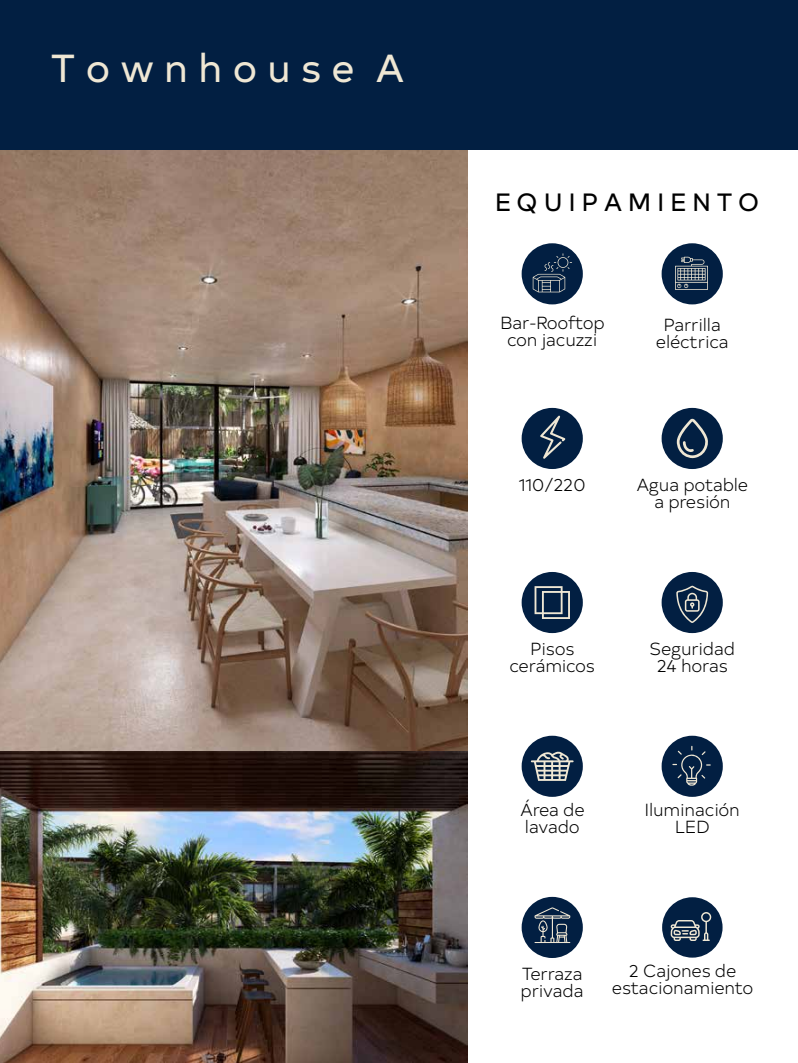
<style>
.page{position:relative;width:798px;height:1063px;background:#fff}
.page>*{position:absolute;margin:0;border:0;box-sizing:border-box;transform-origin:0 0}
.t1{font:39.12px "Typold";color:#efe7d4}
.t2{font:25px "Typold";color:#000}
.t3{font:300 17.5px/17.5px "Typold";letter-spacing:-.015em;color:#000;text-align:center}
</style>
<div class="page">
<img style="left:0;top:150px;width:467px;height:913px">
<div style="left:0;top:0;width:797px;height:150px;background:#021f42"></div>
<div style="left:662px;top:897px;width:60px;height:61px;background:#021f42;border-radius:50%"></div>
<div style="left:521px;top:897px;width:61px;height:61px;background:#021f42;border-radius:50%"></div>
<div style="left:521px;top:572px;width:61px;height:61px;background:#021f42;border-radius:50%"></div>
<div style="left:661px;top:572px;width:61px;height:61px;background:#021f42;border-radius:50%"></div>
<div style="left:521px;top:243px;width:61px;height:61px;background:#021f42;border-radius:50%"></div>
<div style="left:661px;top:243px;width:61px;height:61px;background:#021f42;border-radius:50%"></div>
<div style="left:521px;top:736px;width:61px;height:61px;background:#021f42;border-radius:50%"></div>
<div style="left:661px;top:736px;width:61px;height:61px;background:#021f42;border-radius:50%"></div>
<div style="left:521px;top:408px;width:61px;height:61px;background:#021f42;border-radius:50%"></div>
<div style="left:661px;top:408px;width:61px;height:61px;background:#021f42;border-radius:50%"></div>
<svg style="left:532px;top:253px;width:40px;height:39px"></svg>
<svg style="left:675px;top:257px;width:32px;height:33px"></svg>
<svg style="left:540px;top:416px;width:25px;height:43px"></svg>
<svg style="left:676px;top:418px;width:32px;height:40px"></svg>
<svg style="left:534px;top:586px;width:35px;height:33px"></svg>
<svg style="left:676px;top:586px;width:31px;height:37px"></svg>
<svg style="left:530px;top:751px;width:43px;height:30px"></svg>
<svg style="left:672px;top:746px;width:38px;height:40px"></svg>
<svg style="left:534px;top:907px;width:36px;height:36px"></svg>
<svg style="left:670px;top:912px;width:41px;height:29px"></svg>
<h1 class="t1" style="left:51px;top:38px;width:355px">T o w n h o u s e A</h1>
<h2 class="t2" style="left:494px;top:183px;width:265px">E Q U I P A M I E N T O</h2>
<p class="t3" style="left:500px;top:312px;width:106px">Bar-Rooftop con jacuzzi</p>
<p class="t3" style="left:655px;top:314px;width:74px">Parrilla eléctrica</p>
<p class="t3" style="left:518px;top:475px;width:69px">110/220</p>
<p class="t3" style="left:636px;top:475px;width:113px">Agua potable a presión</p>
<p class="t3" style="left:509px;top:638px;width:87px">Pisos cerámicos</p>
<p class="t3" style="left:520px;top:800px;width:66px;text-align:left">Área de lavado</p>
<p class="t3" style="left:649px;top:638px;width:87px">Seguridad<br>24 horas</p>
<p class="t3" style="left:644px;top:800px;width:97px">Iluminación<br>LED</p>
<p class="t3" style="left:520px;top:963px;width:65px;text-align:left">Terraza privada</p>
<p class="t3" style="left:611px;top:961px;width:143px">2 Cajones de estacionamiento</p>
</div>
